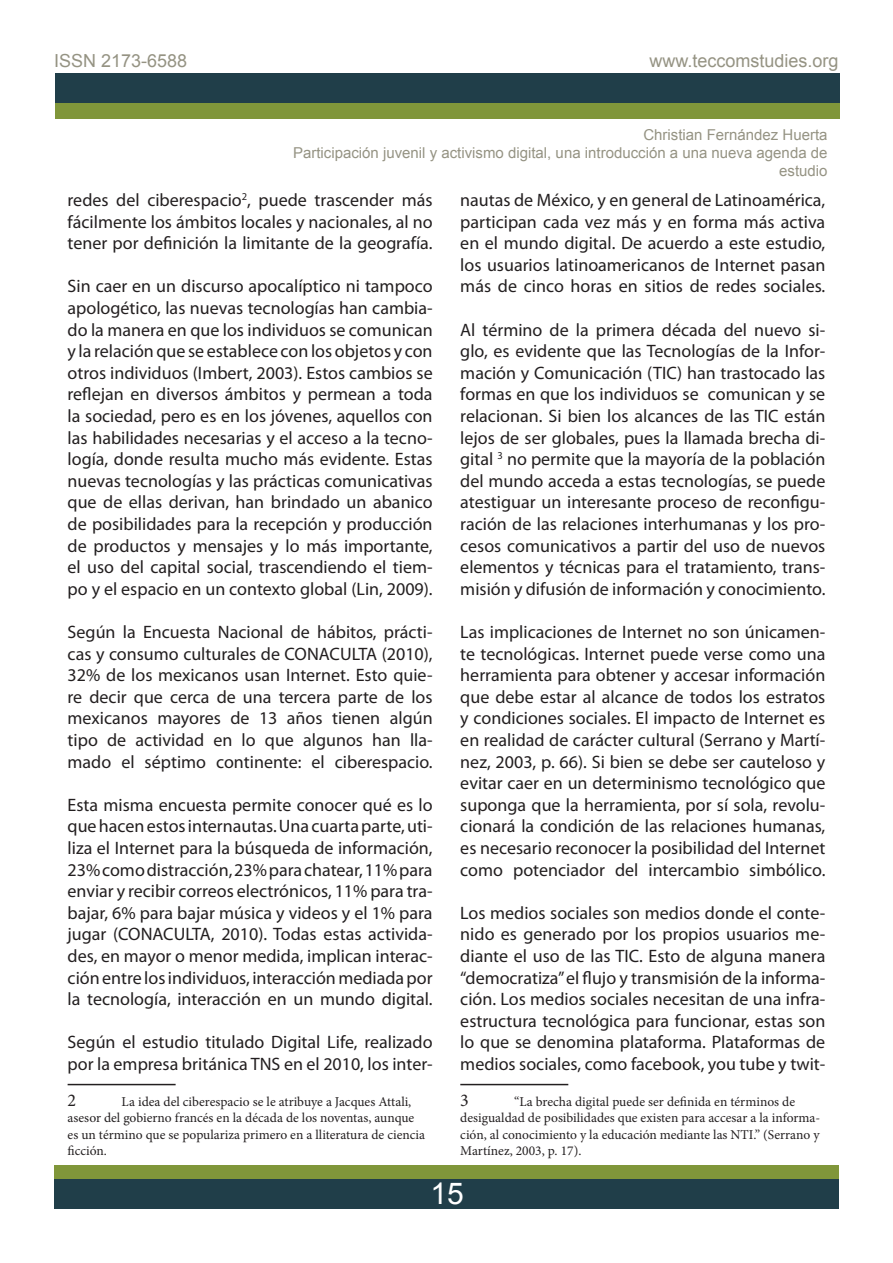
<style>
.page{position:relative;width:893px;height:1263px;background:#fff}
.page>*{position:absolute;margin:0;border:0;box-sizing:border-box;transform-origin:0 0}
.t1{font:30px "Arial";color:#fff}
.t2{font:18px/21.6px "Myriad Pro";color:#231f20;text-align:justify}
.t3{font:18px "Arial";color:#959383}
.t4{font:18px "Minion Pro";color:#231f20}
.t5{font:15px/18px "Arial";color:#959383;text-align:right}
.t6{font:13.5px/16.2px "Minion Pro";color:#231f20}
</style>
<div class="page">
<div style="left:54px;top:1165px;width:785px;height:29px;background:#80963a"></div>
<div style="left:54px;top:1179px;width:785px;height:29px;background:#203e49"></div>
<div style="left:55px;top:90px;width:784px;height:29px;background:#80963a"></div>
<div style="left:55px;top:73px;width:784px;height:29px;background:#203e49"></div>
<hr style="left:68px;top:1084px;width:108px;height:1px;background:#231f20">
<hr style="left:460px;top:1084px;width:108px;height:1px;background:#231f20">
<p class="t3" style="left:54px;top:49px;width:135px">ISSN 2173-6588</p>
<p class="t3" style="left:649px;top:49px;width:191px">www.teccomstudies.org</p>
<p class="t5" style="left:293px;top:126px;width:536px">Christian Fernández Huerta<br>Participación juvenil y activismo digital, una introducción a una nueva agenda de estudio</p>
<p class="t2" style="left:68px;top:189px;width:367px">redes del ciberespacio<sup>2</sup>, puede trascender más fácilmente los ámbitos locales y nacionales, al no tener por definición la limitante de la geografía.</p>
<p class="t2" style="left:68px;top:275px;width:367px">Sin caer en un discurso apocalíptico ni tampoco apologético, las nuevas tecnologías han cambia&shy;do la manera en que los individuos se comunican y la relación que se establece con los objetos y con otros individuos (Imbert, 2003). Estos cambios se reflejan en diversos ámbitos y permean a toda la sociedad, pero es en los jóvenes, aquellos con las habilidades necesarias y el acceso a la tecno&shy;logía, donde resulta mucho más evidente. Estas nuevas tecnologías y las prácticas comunicativas que de ellas derivan, han brindado un abanico de posibilidades para la recepción y producción de productos y mensajes y lo más importante, el uso del capital social, trascendiendo el tiem&shy;po y el espacio en un contexto global (Lin, 2009).</p>
<p class="t2" style="left:68px;top:621px;width:367px">Según la Encuesta Nacional de hábitos, prácti&shy;cas y consumo culturales de CONACULTA (2010), 32% de los mexicanos usan Internet. Esto quie&shy;re decir que cerca de una tercera parte de los mexicanos mayores de 13 años tienen algún tipo de actividad en lo que algunos han lla&shy;mado el séptimo continente: el ciberespacio.</p>
<p class="t2" style="left:68px;top:794px;width:367px">Esta misma encuesta permite conocer qué es lo que hacen estos internautas. Una cuarta parte, uti&shy;liza el Internet para la búsqueda de información, 23% como distracción, 23% para chatear, 11% para enviar y recibir correos electrónicos, 11% para tra&shy;bajar, 6% para bajar música y videos y el 1% para jugar (CONACULTA, 2010). Todas estas activida&shy;des, en mayor o menor medida, implican interac&shy;ción entre los individuos, interacción mediada por la tecnología, interacción en un mundo digital.</p>
<p class="t2" style="left:68px;top:1031px;width:367px">Según el estudio titulado Digital Life, realizado por la empresa británica TNS en el 2010, los inter-</p>
<p class="t4" style="left:68px;top:1088px;width:10px">2</p>
<p class="t6" style="left:68px;top:1094px;width:359px;text-indent:54px">La idea del ciberespacio se le atribuye a Jacques Attali, asesor del gobierno francés en la década de los noventas, aunque es un término que se populariza primero en a lliteratura de ciencia ficción.</p>
<p class="t2" style="left:460px;top:189px;width:367px">nautas de México, y en general de Latinoamérica, participan cada vez más y en forma más activa en el mundo digital. De acuerdo a este estudio, los usuarios latinoamericanos de Internet pasan más de cinco horas en sitios de redes sociales.</p>
<p class="t2" style="left:460px;top:318px;width:367px">Al término de la primera década del nuevo si&shy;glo, es evidente que las Tecnologías de la Infor&shy;mación y Comunicación (TIC) han trastocado las formas en que los individuos se comunican y se relacionan. Si bien los alcances de las TIC están lejos de ser globales, pues la llamada brecha di&shy;gital <sup>3</sup> no permite que la mayoría de la población del mundo acceda a estas tecnologías, se puede atestiguar un interesante proceso de reconfigu&shy;ración de las relaciones interhumanas y los pro&shy;cesos comunicativos a partir del uso de nuevos elementos y técnicas para el tratamiento, trans&shy;misión y difusión de información y conocimiento.</p>
<p class="t2" style="left:460px;top:621px;width:367px">Las implicaciones de Internet no son únicamen&shy;te tecnológicas. Internet puede verse como una herramienta para obtener y accesar información que debe estar al alcance de todos los estratos y condiciones sociales. El impacto de Internet es en realidad de carácter cultural (Serrano y Martí&shy;nez, 2003, p. 66). Si bien se debe ser cauteloso y evitar caer en un determinismo tecnológico que suponga que la herramienta, por sí sola, revolu&shy;cionará la condición de las relaciones humanas, es necesario reconocer la posibilidad del Internet como potenciador del intercambio simbólico.</p>
<p class="t2" style="left:460px;top:902px;width:367px">Los medios sociales son medios donde el conte&shy;nido es generado por los propios usuarios me&shy;diante el uso de las TIC. Esto de alguna manera “democratiza” el flujo y transmisión de la informa&shy;ción. Los medios sociales necesitan de una infra&shy;estructura tecnológica para funcionar, estas son lo que se denomina plataforma. Plataformas de medios sociales, como facebook, you tube y twit-</p>
<p class="t4" style="left:460px;top:1088px;width:10px">3</p>
<p class="t6" style="left:460px;top:1094px;width:361px;text-indent:54px">“La brecha digital puede ser definida en términos de desigualdad de posibilidades que existen para accesar a la informa&shy;ción, al conocimiento y la educación mediante las NTI.” (Serrano y Martínez, 2003, p. 17).</p>
<h1 class="t1" style="left:431px;top:1174px;width:35px">15</h1>
</div>
